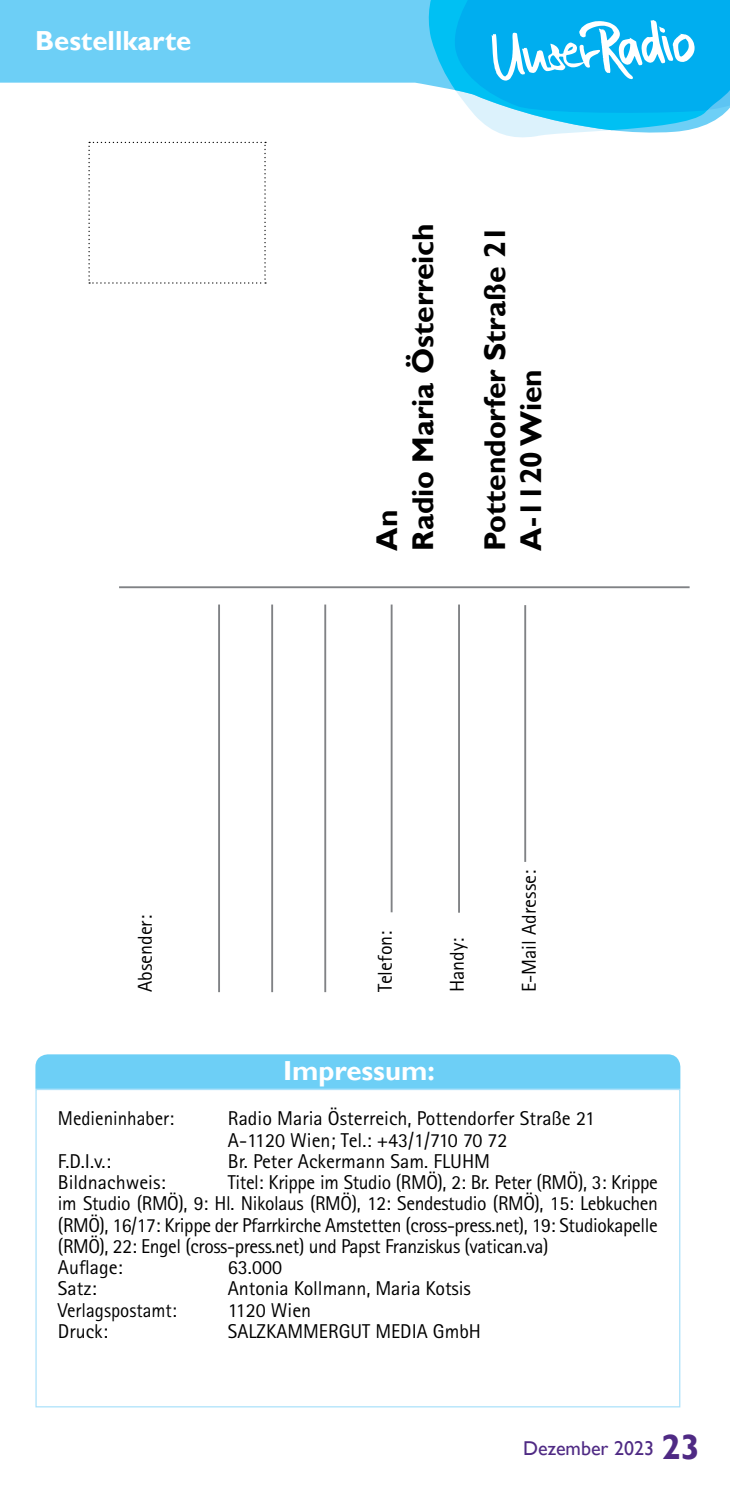
<style>
.page{position:relative;width:730px;height:1489px;background:#fff}
.page>*{position:absolute;margin:0;border:0;box-sizing:border-box;transform-origin:0 0}
.t1{font:700 30px/36px "Gill Sans";color:#000}
.t2{font:700 27.5px "Gill Sans";color:#fff}
.t3{font:20px/21.2px "Rotis Sans Serif Pro";letter-spacing:-.005em;color:#000}
.t4{font:20px "Rotis Sans Serif Pro";letter-spacing:-.005em;color:#000;scale:.95 1}
.t5{font:20px "Gill Sans";color:#4f2a84}
.s1{font-weight:700;font-size:35px}
</style>
<div class="page">
<div style="left:0;top:0;width:426px;height:85px;background:#6dcff6"></div>
<svg style="left:426px;top:0;width:304px;height:138px"></svg>
<div style="left:35px;top:1054px;width:645px;height:34px;background:#6dcff6"></div>
<hr style="left:119px;top:586px;width:571px;height:2px;background:#808285">
<svg style="left:88px;top:142px;width:178px;height:141px"></svg>
<hr style="left:218px;top:604px;width:2px;height:388px;background:#808285">
<hr style="left:271px;top:604px;width:2px;height:388px;background:#808285">
<hr style="left:324px;top:604px;width:2px;height:388px;background:#808285">
<hr style="left:391px;top:604px;width:2px;height:308px;background:#808285">
<hr style="left:458px;top:604px;width:2px;height:308px;background:#808285">
<hr style="left:524px;top:605px;width:2px;height:256px;background:#808285">
<h2 class="t2" style="left:35px;top:25px;width:158px">Bestellkarte</h2>
<h1 class="t1" style="left:370px;top:550px;width:329px;rotate:-90deg">An<br>Radio Maria Österreich</h1>
<h1 class="t1" style="left:478px;top:550px;width:327px;rotate:-90deg">Pottendorfer Straße 21<br>A-1120 Wien</h1>
<p class="t3" style="left:135px;top:992px;width:79px;rotate:-90deg">Absender:</p>
<p class="t3" style="left:375px;top:992px;width:63px;rotate:-90deg">Telefon:</p>
<p class="t3" style="left:447px;top:992px;width:56px;rotate:-90deg">Handy:</p>
<h2 class="t2" style="left:283px;top:1054px;width:153px">Impressum:</h2>
<p class="t3" style="left:519px;top:992px;width:124px;rotate:-90deg">E-Mail Adresse:</p>
<p class="t4" style="left:58px;top:1106px;width:124px">Medieninhaber:</p>
<p class="t3" style="left:228px;top:1107px;width:369px">Radio Maria Österreich, Pottendorfer Straße 21<br>A-1120 Wien; Tel.: +43/1/710 70 72</p>
<p class="t3" style="left:58px;top:1150px;width:54px">F.D.I.v.:</p>
<p class="t3" style="left:228px;top:1150px;width:264px">Br. Peter Ackermann Sam. FLUHM</p>
<p class="t3" style="left:58px;top:1171px;width:109px">Bildnachweis:</p>
<p class="t3" style="left:58px;top:1171px;width:601px;text-indent:170px">Titel: Krippe im Studio (RMÖ), 2: Br. Peter (RMÖ), 3: Krippe im Studio (RMÖ), 9: Hl. Nikolaus (RMÖ), 12: Sendestudio (RMÖ), 15: Lebkuchen (RMÖ), 16/17: Krippe der Pfarrkirche Amstetten (cross-press.net), 19: Studiokapelle (RMÖ), 22: Engel (cross-press.net) und Papst Franziskus (vatican.va)<br>Auflage:</p>
<p class="t3" style="left:228px;top:1256px;width:56px">63.000</p>
<p class="t3" style="left:58px;top:1277px;width:40px">Satz:</p>
<p class="t3" style="left:228px;top:1277px;width:244px">Antonia Kollmann, Maria Kotsis</p>
<p class="t4" style="left:58px;top:1297px;width:127px">Verlagspostamt:</p>
<p class="t3" style="left:228px;top:1299px;width:85px">1120 Wien</p>
<p class="t3" style="left:58px;top:1320px;width:51px">Druck:</p>
<p class="t3" style="left:228px;top:1320px;width:254px">SALZKAMMERGUT MEDIA GmbH</p>
<p class="t5" style="left:523px;top:1435px;width:179px">Dezember 2023 <span class="s1">23</span></p>
</div>
